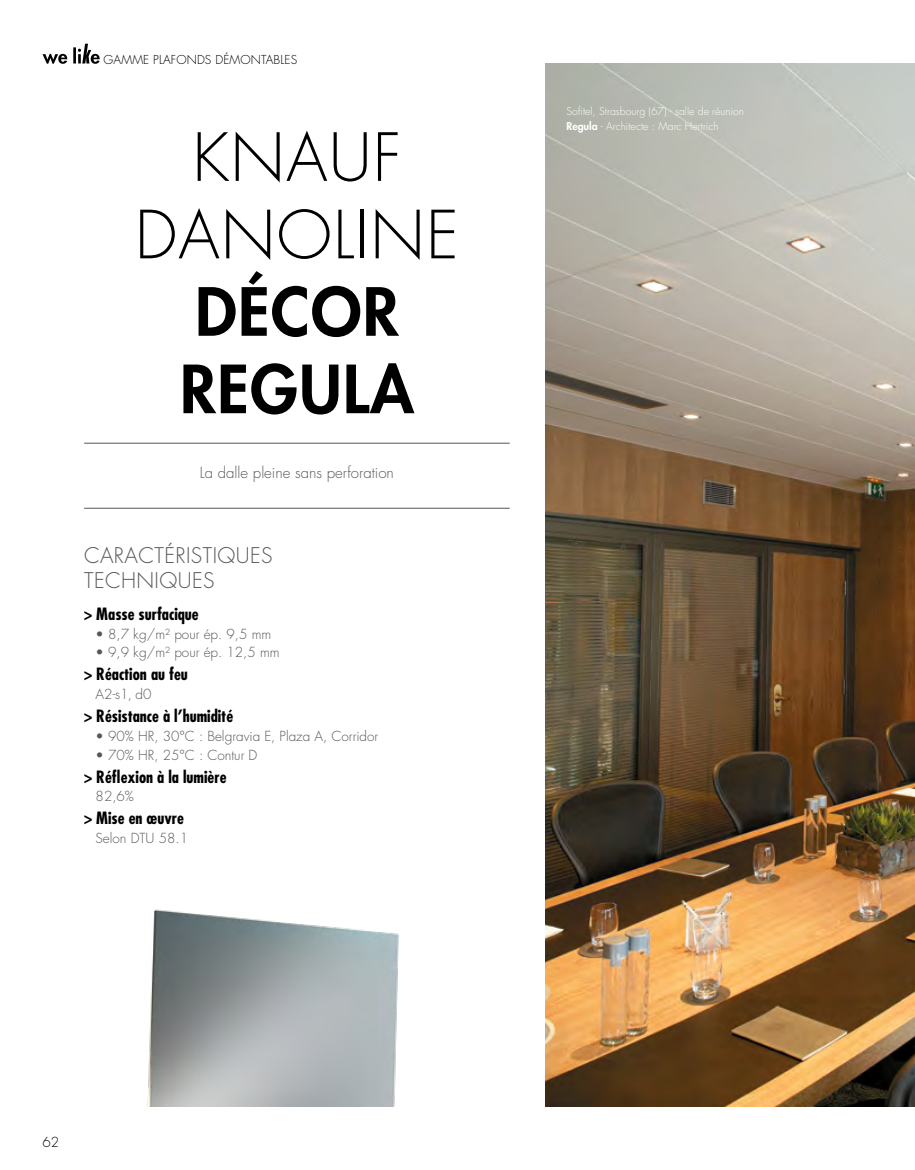
<style>
.page{position:relative;width:915px;height:1170px;background:#fff}
.page>*{position:absolute;margin:0;border:0;box-sizing:border-box;transform-origin:0 0}
.t1{font:300 64.5px/77.4px "Futura Std";letter-spacing:.02em;color:#000;text-align:center}
.t2{font:800 64.5px/77.4px "Futura Std";letter-spacing:.02em;color:#000}
.t3{font:300 21px/25.2px "Futura Std";letter-spacing:.02em;color:#575756}
.t4{font:700 condensed 16.5px "Futura Std";color:#000}
.t5{font:300 15px "Futura Std";color:#575756}
.t6{font:300 13.5px "Futura Std";color:#575756}
.t7{font:300 13.5px "Futura Std";color:#000}
.t8{font:300 12px "Futura Std";letter-spacing:.01em;color:#000}
.t9{font:300 10.5px/15px "Futura Std";color:#fff}
.s1{font-weight:800}
</style>
<div class="page">
<img style="left:545px;top:64px;width:369px;height:1042px">
<hr style="left:84px;top:443px;width:425px;height:1px;background:#575756">
<hr style="left:84px;top:508px;width:425px;height:1px;background:#575756">
<img style="left:147px;top:909px;width:252px;height:197px">
<svg style="left:43px;top:44px;width:57px;height:20px"></svg>
<p class="t8" style="left:104px;top:52px;width:195px">GAMME PLAFONDS DÉMONTABLES</p>
<h1 class="t1" style="left:135px;top:120px;width:325px">KNAUF<br>DANOLINE</h1>
<h1 class="t2" style="left:180px;top:273px;width:235px">DÉCOR<br>REGULA</h1>
<p class="t5" style="left:200px;top:463px;width:195px">La dalle pleine sans perforation</p>
<h2 class="t3" style="left:84px;top:543px;width:190px">CARACTÉRISTIQUES<br>TECHNIQUES</h2>
<p class="t4" style="left:84px;top:603px;width:116px">&gt; Masse surfacique</p>
<p class="t6" style="left:96px;top:625px;width:177px">• 8,7 kg/m² pour ép. 9,5 mm</p>
<p class="t6" style="left:96px;top:644px;width:185px">• 9,9 kg/m² pour ép. 12,5 mm</p>
<p class="t4" style="left:84px;top:664px;width:105px">&gt; Réaction au feu</p>
<p class="t6" style="left:96px;top:686px;width:57px">A2-s1, d0</p>
<p class="t4" style="left:84px;top:705px;width:150px">&gt; Résistance à l’humidité</p>
<p class="t6" style="left:96px;top:727px;width:284px">• 90% HR, 30°C : Belgravia E, Plaza A, Corridor</p>
<p class="t6" style="left:96px;top:746px;width:163px">• 70% HR, 25°C : Contur D</p>
<p class="t4" style="left:84px;top:766px;width:144px">&gt; Réflexion à la lumière</p>
<p class="t6" style="left:96px;top:788px;width:40px">82,6%</p>
<p class="t4" style="left:84px;top:808px;width:101px">&gt; Mise en œuvre</p>
<p class="t6" style="left:96px;top:830px;width:94px">Selon DTU 58.1</p>
<p class="t9" style="left:566px;top:104px;width:179px">Sofitel, Strasbourg (67) - salle de réunion<br><span class="s1">Regula</span> - Architecte : Marc Hertrich</p>
<p class="t7" style="left:43px;top:1133px;width:18px">62</p>
</div>
